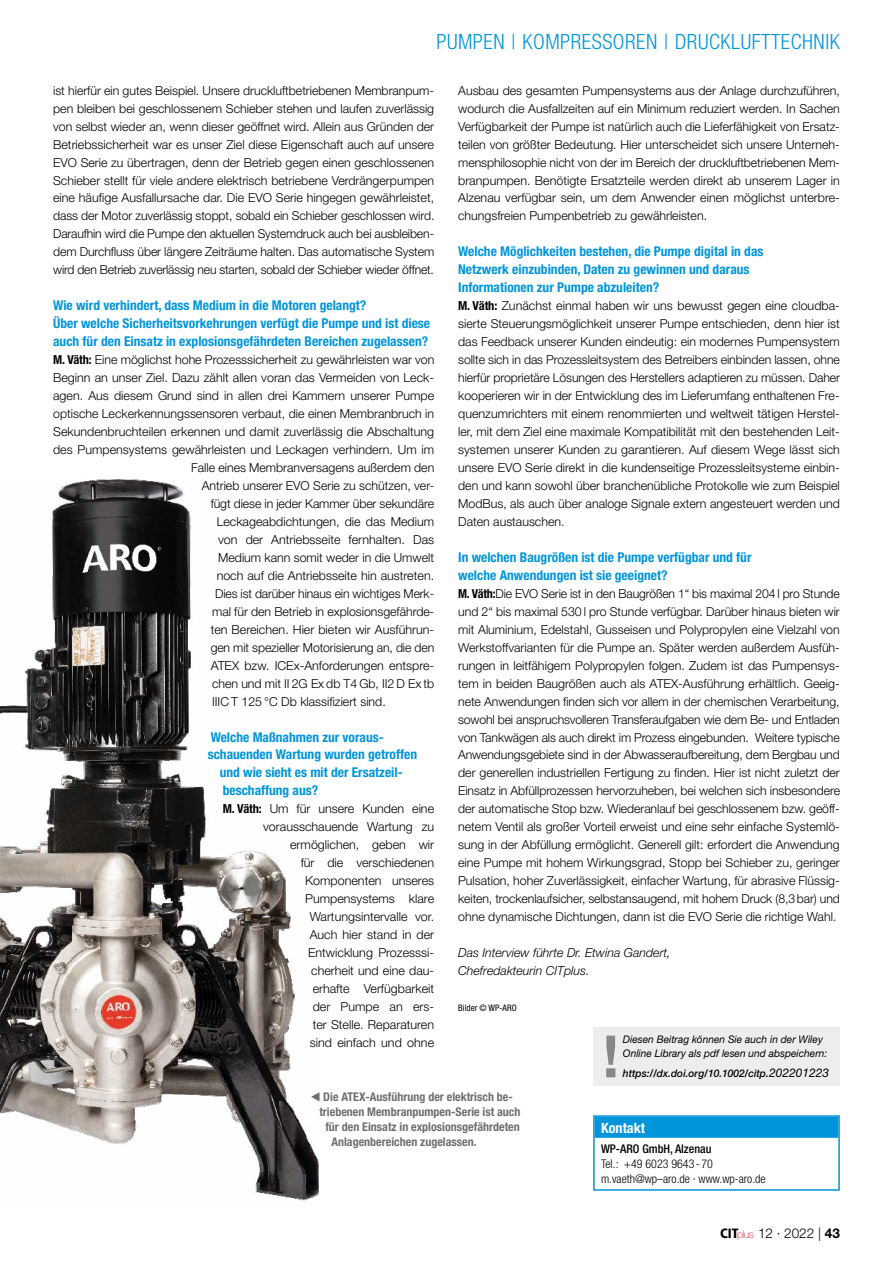
<style>
.page{position:relative;width:893px;height:1263px;background:#fff}
.page>*{position:absolute;margin:0;border:0;box-sizing:border-box;transform-origin:0 0}
.t1{font:300 condensed 21px "Helvetica Neue LT Std";color:#0095db}
.t2{font:700 condensed 14.25px "Helvetica Neue LT Std";color:#fff}
.t3{font:700 condensed 13.5px/18px "Helvetica Neue LT Std";color:#0095db}
.t4{font:300 13.5px "Helvetica Neue LT Std";color:#000}
.t5{font:300 12.3px/18px "Helvetica Neue LT Std";color:#000;text-align:justify}
.t6{font:italic 300 12.3px/18px "Helvetica Neue LT Std";color:#000}
.t7{font:700 condensed 12px "Helvetica Neue LT Std";color:#706f6f}
.t8{font:300 condensed 12px/15px "Helvetica Neue LT Std";color:#000}
.t9{font:500 condensed 12px "Helvetica Neue LT Std";color:#000}
.t10{font:italic 10.5px/13.5px "Helvetica Neue LT Std";color:#000}
.t11{font:italic 500 10.5px "Helvetica Neue LT Std";color:#000}
.t12{font:condensed 9px "Helvetica Neue LT Std";color:#000}
.s1{font-weight:700;font-stretch:condensed}
.s2{font-weight:400;font-size:12px}
.s3{font-family:"Frutiger LT Std";font-weight:900;font-stretch:condensed}
.s4{font-weight:100;font-size:10.65px;color:#ce1531}
.s5{font-weight:700}
</style>
<div class="page">
<div style="left:595px;top:1117px;width:243px;height:21px;background:#0095db"></div>
<div style="left:593px;top:1115px;width:247px;height:76px;border:2px solid #0095db"></div>
<div style="left:593px;top:1027px;width:247px;height:59px;background:#ededed"></div>
<svg style="left:606px;top:1035px;width:9px;height:42px"></svg>
<img style="left:0;top:480px;width:319px;height:721px">
<h1 class="t1" style="left:436px;top:29px;width:23px">PUMPEN</h1>
<h1 class="t1" style="left:511px;top:29px;width:34px">| KOMPRESSOREN</h1>
<h1 class="t1" style="left:664px;top:29px;width:34px">| DRUCKLUFTTECHNIK</h1>
<p class="t5" style="left:53px;top:81px;width:383px">ist hierfür ein gutes Beispiel. Unsere druckluftbetriebenen Membranpum&shy;pen bleiben bei geschlossenem Schieber stehen und laufen zuverlässig von selbst wieder an, wenn dieser geöffnet wird. Allein aus Gründen der Betriebssicherheit war es unser Ziel diese Eigenschaft auch auf unsere EVO Serie zu übertragen, denn der Betrieb gegen einen geschlossenen Schieber stellt für viele andere elektrisch betriebene Verdrängerpumpen eine häufige Ausfallursache dar. Die EVO Serie hingegen gewährleistet, dass der Motor zuverlässig stoppt, sobald ein Schieber geschlossen wird.<br>Daraufhin wird die Pumpe den aktuellen Systemdruck auch bei ausbleiben&shy;dem Durchfluss über längere Zeiträume halten. Das automatische System wird den Betrieb zuverlässig neu starten, sobald der Schieber wieder öffnet.</p>
<p class="t3" style="left:53px;top:296px;width:379px">Wie wird verhindert, dass Medium in die Motoren gelangt?<br>Über welche Sicherheitsvorkehrungen verfügt die Pumpe und ist diese auch für den Einsatz in explosionsgefährdeten Bereichen zugelassen?</p>
<p class="t5" style="left:53px;top:351px;width:383px"><span class="s1">M. Väth:</span> Eine möglichst hohe Prozesssicherheit zu gewährleisten war von</p>
<p class="t5" style="left:53px;top:368px;width:383px">Beginn an unser Ziel. Dazu zählt allen voran das Vermeiden von Leck-</p>
<p class="t5" style="left:53px;top:386px;width:382px">agen. Aus diesem Grund sind in allen drei Kammern unserer Pumpe</p>
<p class="t5" style="left:53px;top:404px;width:383px">optische Leckerkennungssensoren verbaut, die einen Membranbruch in</p>
<p class="t5" style="left:53px;top:422px;width:382px">Sekundenbruchteilen erkennen und damit zuverlässig die Abschaltung</p>
<p class="t5" style="left:53px;top:440px;width:383px">des Pumpensystems gewährleisten und Leckagen verhindern. Um im</p>
<p class="t5" style="left:191px;top:458px;width:245px">Falle eines Membranversagens außerdem den</p>
<p class="t5" style="left:202px;top:476px;width:234px">Antrieb unserer EVO Serie zu schützen, ver-</p>
<p class="t5" style="left:211px;top:494px;width:225px">fügt diese in jeder Kammer über sekundäre</p>
<p class="t5" style="left:217px;top:512px;width:219px">Leckageabdichtungen, die das Medium</p>
<p class="t5" style="left:218px;top:530px;width:217px">von der Antriebsseite fernhalten. Das</p>
<p class="t5" style="left:218px;top:548px;width:217px">Medium kann somit weder in die Umwelt</p>
<p class="t5" style="left:217px;top:566px;width:219px">noch auf die Antriebsseite hin austreten.</p>
<p class="t5" style="left:215px;top:584px;width:220px">Dies ist darüber hinaus ein wichtiges Merk-</p>
<p class="t5" style="left:212px;top:602px;width:223px">mal für den Betrieb in explosionsgefährde-</p>
<p class="t5" style="left:211px;top:620px;width:225px">ten Bereichen. Hier bieten wir Ausführun-</p>
<p class="t5" style="left:211px;top:638px;width:225px">gen mit spezieller Motorisierung an, die den</p>
<p class="t5" style="left:211px;top:656px;width:225px">ATEX bzw. ICEx-Anforderungen entspre-</p>
<p class="t5" style="left:212px;top:674px;width:223px">chen und mit II 2G Ex db T4 Gb, II2 D Ex tb</p>
<p class="t5" style="left:212px;top:692px;width:175px">IIIC T 125 °C Db klassifiziert sind.</p>
<p class="t3" style="left:211px;top:727px;width:173px">Welche Maßnahmen zur voraus-</p>
<p class="t3" style="left:208px;top:745px;width:211px">schauenden Wartung wurden getroffen</p>
<p class="t3" style="left:220px;top:763px;width:183px">und wie sieht es mit der Ersatzeil-</p>
<p class="t3" style="left:223px;top:781px;width:97px">beschaffung aus?</p>
<p class="t5" style="left:223px;top:800px;width:213px;text-align:right"><span class="s1">M. Väth:</span> Um für unsere Kunden eine vorausschauende Wartung zu ermöglichen, geben wir<br>für die verschiedenen<br>Komponenten unseres<br>Pumpensystems klare<br>Wartungsintervalle vor.<br>Auch hier stand in der<br>Entwicklung Prozesssi-<br>cherheit und eine dau-<br>erhafte Verfügbarkeit<br>der Pumpe an ers-<br>ter Stelle. Reparaturen<br>sind einfach und ohne</p>
<p class="t5" style="left:458px;top:81px;width:383px">Ausbau des gesamten Pumpensystems aus der Anlage durchzuführen, wodurch die Ausfallzeiten auf ein Minimum reduziert werden. In Sachen Verfügbarkeit der Pumpe ist natürlich auch die Lieferfähigkeit von Ersatz&shy;teilen von größter Bedeutung. Hier unterscheidet sich unsere Unterneh&shy;mensphilosophie nicht von der im Bereich der druckluftbetriebenen Mem&shy;branpumpen. Benötigte Ersatzteile werden direkt ab unserem Lager in Alzenau verfügbar sein, um dem Anwender einen möglichst unterbre&shy;chungsfreien Pumpenbetrieb zu gewährleisten.</p>
<p class="t3" style="left:458px;top:242px;width:307px">Welche Möglichkeiten bestehen, die Pumpe digital in das<br>Netzwerk einzubinden, Daten zu gewinnen und daraus<br>Informationen zur Pumpe abzuleiten?</p>
<p class="t5" style="left:458px;top:297px;width:383px"><span class="s1">M. Väth:</span> Zunächst einmal haben wir uns bewusst gegen eine cloudba&shy;sierte Steuerungsmöglichkeit unserer Pumpe entschieden, denn hier ist das Feedback unserer Kunden eindeutig: ein modernes Pumpensystem sollte sich in das Prozessleitsystem des Betreibers einbinden lassen, ohne hierfür proprietäre Lösungen des Herstellers adaptieren zu müssen. Daher kooperieren wir in der Entwicklung des im Lieferumfang enthaltenen Fre&shy;quenzumrichters mit einem renommierten und weltweit tätigen Herstel&shy;ler, mit dem Ziel eine maximale Kompatibilität mit den bestehenden Leit&shy;systemen unserer Kunden zu garantieren. Auf diesem Wege lässt sich unsere EVO Serie direkt in die kundenseitige Prozessleitsysteme einbin&shy;den und kann sowohl über branchenübliche Protokolle wie zum Beispiel ModBus, als auch über analoge Signale extern angesteuert werden und Daten austauschen.</p>
<p class="t3" style="left:458px;top:548px;width:295px">In welchen Baugrößen ist die Pumpe verfügbar und für welche Anwendungen ist sie geeignet?</p>
<p class="t5" style="left:458px;top:584px;width:383px"><span class="s1">M. Väth:</span>Die EVO Serie ist in den Baugrößen 1“ bis maximal 204 l pro Stunde und 2“ bis maximal 530 l pro Stunde verfügbar. Darüber hinaus bieten wir mit Aluminium, Edelstahl, Gusseisen und Polypropylen eine Vielzahl von Werkstoffvarianten für die Pumpe an. Später werden außerdem Ausfüh&shy;rungen in leitfähigem Polypropylen folgen. Zudem ist das Pumpensys&shy;tem in beiden Baugrößen auch als ATEX-Ausführung erhältlich. Geeig&shy;nete Anwendungen finden sich vor allem in der chemischen Verarbeitung, sowohl bei anspruchsvolleren Transferaufgaben wie dem Be- und Entladen von Tankwägen als auch direkt im Prozess eingebunden. Weitere typische Anwendungsgebiete sind in der Abwasseraufbereitung, dem Bergbau und der generellen industriellen Fertigung zu finden. Hier ist nicht zuletzt der Einsatz in Abfüllprozessen hervorzuheben, bei welchen sich insbesondere der automatische Stop bzw. Wiederanlauf bei geschlossenem bzw. geöff&shy;netem Ventil als großer Vorteil erweist und eine sehr einfache Systemlö&shy;sung in der Abfüllung ermöglicht. Generell gilt: erfordert die Anwendung eine Pumpe mit hohem Wirkungsgrad, Stopp bei Schieber zu, geringer Pulsation, hoher Zuverlässigkeit, einfacher Wartung, für abrasive Flüssig&shy;keiten, trockenlaufsicher, selbstansaugend, mit hohem Druck (8,3bar) und ohne dynamische Dichtungen, dann ist die EVO Serie die richtige Wahl.</p>
<p class="t6" style="left:458px;top:943px;width:214px">Das Interview führte Dr. Etwina Gandert,<br>Chefredakteurin CITplus.</p>
<p class="t12" style="left:458px;top:1003px;width:60px">Bilder © WP-ARO</p>
<p class="t10" style="left:623px;top:1032px;width:206px">Diesen Beitrag können Sie auch in der Wiley<br>Online Library als pdf lesen und abspeichern:</p>
<p class="t11" style="left:623px;top:1067px;width:208px">https://dx.doi.org/10.1002/citp.<span class="s2">202201223</span></p>
<p class="t7" style="left:310px;top:1089px;width:204px">◀ Die ATEX-Ausführung der elektrisch be-</p>
<p class="t7" style="left:319px;top:1104px;width:203px">triebenen Membranpumpen-Serie ist auch</p>
<p class="t7" style="left:325px;top:1119px;width:196px">für den Einsatz in explosionsgefährdeten</p>
<p class="t7" style="left:331px;top:1134px;width:147px">Anlagenbereichen zugelassen.</p>
<p class="t2" style="left:601px;top:1119px;width:46px">Kontakt</p>
<p class="t9" style="left:601px;top:1141px;width:112px">WP-ARO GmbH, Alzenau</p>
<p class="t8" style="left:601px;top:1156px;width:166px">TEL.: +49 6023 9643 - 70<br>M.VAETH@WP–ARO.DE · WWW.WP-ARO.DE</p>
<p class="t4" style="left:720px;top:1224px;width:121px"><span class="s3">CIT</span><span class="s4">plus</span> 12 · 2022 | <span class="s5">43</span></p>
</div>
